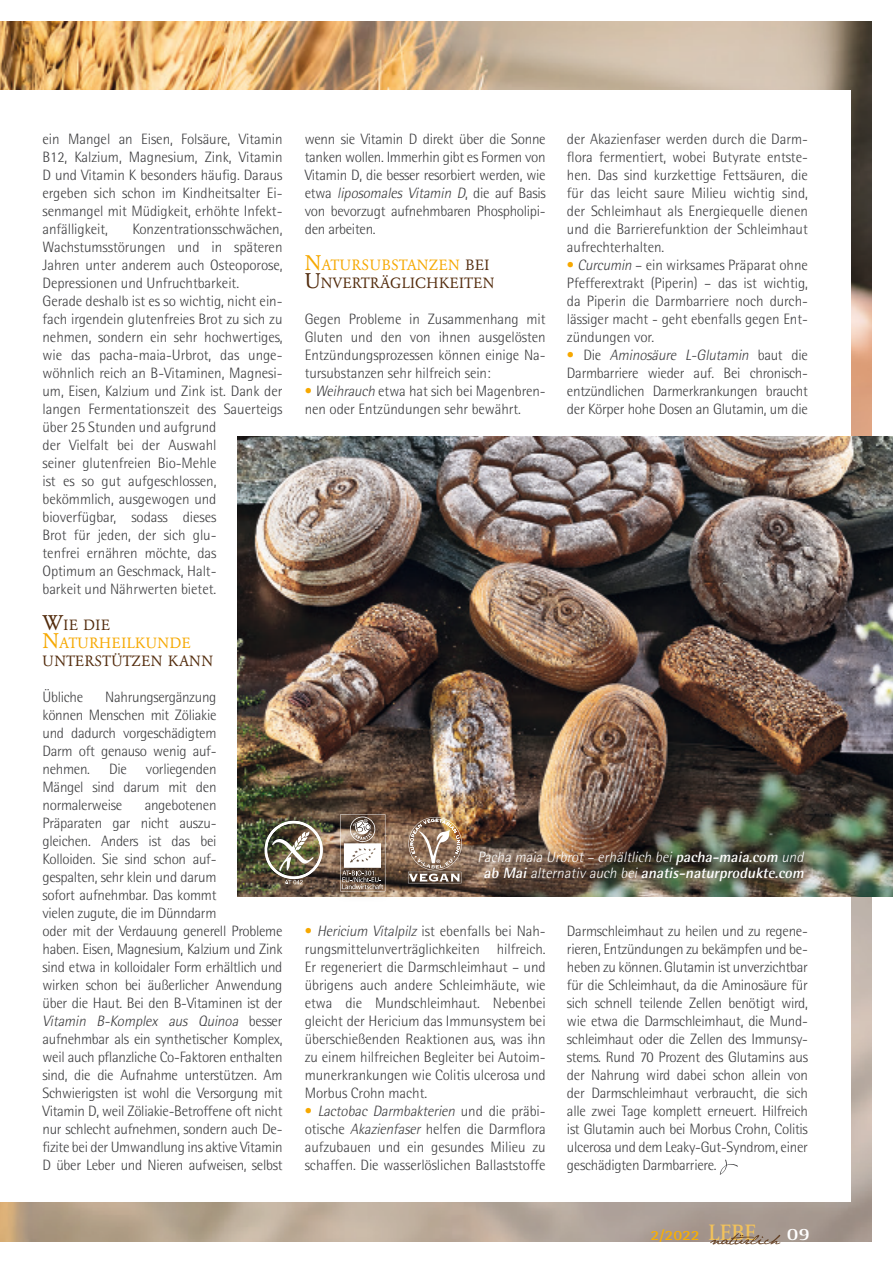
<style>
.page{position:relative;width:893px;height:1263px;background:#fff}
.page>*{position:absolute;margin:0;border:0;box-sizing:border-box;transform-origin:0 0}
.t1{font:700 17.85px "Rotis Serif";color:#fff;scale:1.18 1}
.fließtext{font:300 15px/18px "AT Rotis Semi Sans";letter-spacing:-.02em;color:#3e3e40;text-align:justify}
.fließtext-2{font:italic 300 15px "AT Rotis Semi Sans";color:#fff}
.fließtext-3{font:italic 700 15px "AT Rotis Semi Sans";color:#fff}
.fließtext-4{font:14.7px/18px "Garamond BQ";letter-spacing:.02em;color:#532c0d}
.fließtext-5{font:14.7px "Garamond BQ";color:#532c0d}
.fließtext-6{font:14.7px "Garamond BQ";letter-spacing:.04em;color:#f6a800}
.t2{font:700 14.1px "AT Rotis Semi Sans";color:#f8af03;scale:1.18 1}
.s1{font-size:21px}
.s2{font-style:italic}
.s3{font-size:21px;color:#f6a800}
.s4{color:#f6a800}
.s5{font-weight:700}
.s6{font-weight:300}
.s7{font-family:"Rotis Serif";font-size:23.1px;color:#f2c25b}
</style>
<div class="page">
<img style="left:0;top:21px;width:872px;height:1221px">
<div style="left:0;top:90px;width:850px;height:1112px;background:#fff"></div>
<svg style="left:720px;top:1159px;width:18px;height:16px"></svg>
<img style="left:238px;top:437px;width:655px;height:459px">
<svg style="left:710px;top:1233px;width:70px;height:12px"></svg>
<div style="left:465px;top:839px;width:352px;height:55px;background:#0d0909;opacity:.7"></div>
<div style="left:253px;top:802px;width:221px;height:101px;background:#0d0b07;opacity:.4"></div>
<svg style="left:408px;top:817px;width:54px;height:66px;background:#9e8673"></svg>
<img style="left:264px;top:820px;width:59px;height:64px">
<svg style="left:340px;top:814px;width:45px;height:77px"></svg>
<p class="fließtext" style="left:43px;top:130px;width:242px">ein Mangel an Eisen, Folsäure, Vitamin B12, Kalzium, Magnesium, Zink, Vitamin D und Vitamin K besonders häufig. Daraus ergeben sich schon im Kindheitsalter Ei&shy;senmangel mit Müdigkeit, erhöhte Infekt&shy;anfälligkeit,</p>
<p class="fließtext" style="left:43px;top:220px;width:241px;text-indent:90px">Konzentrationsschwächen, Wachstumsstörungen und in späteren Jahren unter anderem auch Osteoporose, Depressionen und Unfruchtbarkeit.</p>
<p class="fließtext" style="left:43px;top:292px;width:242px;text-align:left">Gerade deshalb ist es so wichtig, nicht ein&shy;fach irgendein glutenfreies Brot zu sich zu nehmen, sondern ein sehr hochwertiges, wie das pacha-maia-Urbrot, das unge&shy;wöhnlich reich an B-Vitaminen, Magnesi&shy;um, Eisen, Kalzium und Zink ist. Dank der langen Fermentationszeit des Sauerteigs über 25 Stunden und aufgrund<br>der Vielfalt bei der Auswahl<br>seiner glutenfreien Bio-Mehle<br>ist es so gut aufgeschlossen, bekömmlich, ausgewogen und bioverfügbar, sodass dieses<br>Brot für jeden, der sich glu-<br>tenfrei ernähren möchte, das<br>Optimum an Geschmack, Halt-<br>barkeit und Nährwerten bietet.</p>
<p class="fließtext-4" style="left:43px;top:616px;width:69px"><span class="s1">W</span>IE DIE</p>
<p class="fließtext-6" style="left:43px;top:634px;width:150px"><span class="s1">N</span>ATURHEILKUNDE</p>
<p class="fließtext-5" style="left:43px;top:652px;width:172px">UNTERSTÜTZEN KANN</p>
<p class="fließtext" style="left:43px;top:688px;width:42px">Übliche</p>
<p class="fließtext" style="left:43px;top:688px;width:175px;text-indent:63px">Nahrungsergänzung können Menschen mit Zöliakie und dadurch vorgeschädigtem Darm oft genauso wenig auf&shy;nehmen.</p>
<p class="fließtext" style="left:43px;top:760px;width:175px;text-indent:103px">vorliegenden Mängel sind darum mit den normalerweise</p>
<p class="fließtext" style="left:109px;top:760px;width:19px">Die</p>
<p class="fließtext" style="left:43px;top:796px;width:242px;text-align:left;text-indent:102px">angebotenen<br>Präparaten gar nicht auszu-<br>gleichen. Anders ist das bei<br>Kolloiden. Sie sind schon auf-<br>gespalten, sehr klein und darum<br>sofort aufnehmbar. Das kommt<br>vielen zugute, die im Dünndarm<br>oder mit der Verdauung generell Probleme haben. Eisen, Magnesium, Kalzium und Zink sind etwa in kolloidaler Form erhältlich und wirken schon bei äußerlicher Anwendung über die Haut. Bei den B-Vitaminen ist der <span class="s2">Vitamin B-Komplex aus Quinoa</span> b esse r aufnehmbar als ein synthetischer Komplex, weil auch pflanzliche Co-Faktoren enthalten sind, die die Aufnahme unterstützen. Am Schwierigsten ist wohl die Versorgung mit Vitamin D, weil Zöliakie-Betroffene oft nicht nur schlecht aufnehmen, sondern auch De&shy;fizite bei der Umwandlung ins aktive Vitamin D über Leber und Nieren aufweisen, selbst</p>
<p class="fließtext" style="left:305px;top:130px;width:242px">wenn sie Vitamin D direkt über die Sonne tanken wollen. Immerhin gibt es Formen von Vitamin D, die besser resorbiert werden, wie etwa <span class="s2">liposomales Vitamin D</span>, d i e a u f B a s i s von bevorzugt aufnehmbaren Phospholipi&shy;den arbeiten.</p>
<p class="fließtext-4" style="left:305px;top:256px;width:191px"><span class="s3">N</span><span class="s4">ATURSUBSTANZEN</span> BEI<br><span class="s1">U</span>NVERTRÄGLICHKEITEN</p>
<p class="fließtext" style="left:305px;top:310px;width:242px">Gegen Probleme in Zusammenhang mit Gluten und den von ihnen ausgelösten Entzündungsprozessen können einige Na&shy;tursubstanzen sehr hilfreich sein:</p>
<p class="fließtext" style="left:305px;top:382px;width:242px"><span class="s4">•</span> <span class="s2">Weihrauch</span> etwa hat sich bei Magenbren&shy;nen oder Entzündungen sehr bewährt.</p>
<p class="fließtext" style="left:567px;top:130px;width:242px">der Akazienfaser werden durch die Darm&shy;flora fermentiert, wobei Butyrate entste&shy;hen. Das sind kurzkettige Fettsäuren, die für das leicht saure Milieu wichtig sind, der Schleimhaut als Energiequelle dienen und die Barrierefunktion der Schleimhaut aufrechterhalten.</p>
<p class="fließtext" style="left:567px;top:256px;width:242px"><span class="s4">•</span> <span class="s2">Curcumin</span> – ein wirksames Präparat ohne Pfefferextrakt (Piperin) – das ist wichtig, da Piperin die Darmbarriere noch durch&shy;lässiger macht - geht ebenfalls gegen Ent&shy;zündungen vor.</p>
<p class="fließtext" style="left:567px;top:346px;width:242px"><span class="s4">•</span> D i e <span class="s2">Aminosäure L-Glutamin</span> b a u t d i e Darmbarriere wieder auf. Bei chronisch&shy;entzündlichen Darmerkrankungen braucht der Körper hohe Dosen an Glutamin, um die</p>
<p class="fließtext-2" style="left:477px;top:848px;width:331px">Pacha maia Urbrot– erhältlich bei<span class="s5">pacha-maia.com</span> und</p>
<p class="fließtext-3" style="left:484px;top:864px;width:325px">ab Mai <span class="s6">alternativ auch bei</span>anatis-naturprodukte.com</p>
<p class="fließtext" style="left:305px;top:922px;width:242px"><span class="s4">•</span> <span class="s2">Hericium Vitalpilz</span> ist ebenfalls bei Nah&shy;rungsmittelunverträglichkeiten hilfreich.<br>Er regeneriert die Darmschleimhaut – und übrigens auch andere Schleimhäute, wie etwa die Mundschleimhaut. Nebenbei gleicht der Hericium das Immunsystem bei überschießenden Reaktionen aus, was ihn zu einem hilfreichen Begleiter bei Autoim&shy;munerkrankungen wie Colitis ulcerosa und Morbus Crohn macht.</p>
<p class="fließtext" style="left:305px;top:1102px;width:242px"><span class="s4">•</span> <span class="s2">Lactobac Darmbakterien</span> u n d d i e p r ä b i - otische <span class="s2">Akazienfaser</span> helfen die Darmflora aufzubauen und ein gesundes Milieu zu schaffen. Die wasserlöslichen Ballaststoffe</p>
<p class="fließtext" style="left:567px;top:922px;width:242px">Darmschleimhaut zu heilen und zu regene&shy;rieren, Entzündungen zu bekämpfen und be&shy;heben zu können. Glutamin ist unverzichtbar für die Schleimhaut, da die Aminosäure für sich schnell teilende Zellen benötigt wird, wie etwa die Darmschleimhaut, die Mund&shy;schleimhaut oder die Zellen des Immunsy&shy;stems. Rund 70 Prozent des Glutamins aus der Nahrung wird dabei schon allein von der Darmschleimhaut verbraucht, die sich alle zwei Tage komplett erneuert. Hilfreich ist Glutamin auch bei Morbus Crohn, Colitis ulcerosa und dem Leaky-Gut-Syndrom, einer geschädigten Darmbarriere.</p>
<p class="t2" style="left:651px;top:1227px;width:91px">2/2022 <span class="s7">LEBE</span></p>
<p class="t1" style="left:787px;top:1224px;width:21px">09</p>
</div>
